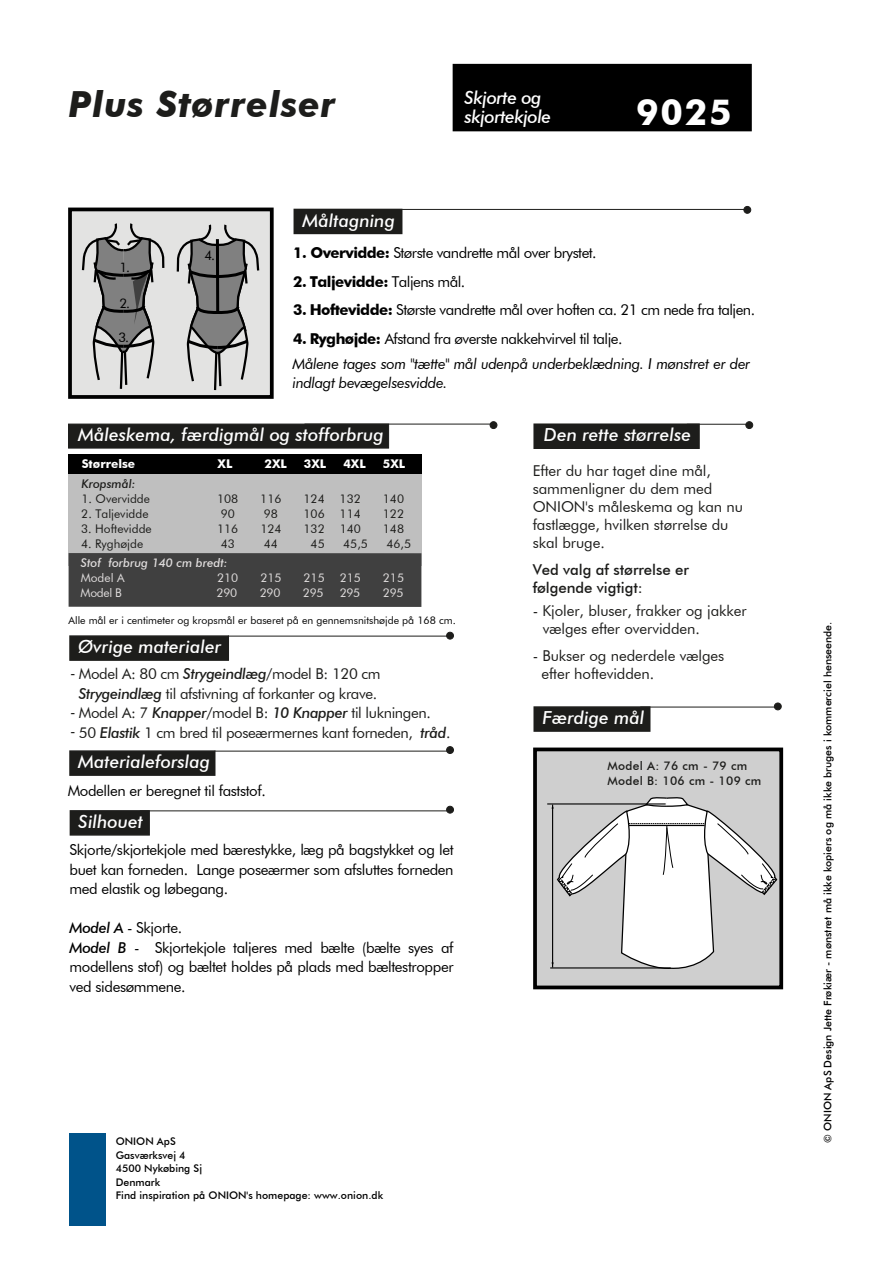
<style>
.page{position:relative;width:893px;height:1263px;background:#fff}
.page>*{position:absolute;margin:0;border:0;box-sizing:border-box;transform-origin:0 0}
.t1{font:italic 700 36px "Futura BT";letter-spacing:.025em;color:#1d1d1b}
.t2{font:700 36px "Futura BT";color:#fff}
.t3{font:italic 500 18px "Futura BT";color:#fff}
.t4{font:italic 500 18px/19.5px "Futura BT";letter-spacing:-.025em;color:#fff}
.t5{font:15px/19.5px "Futura BT";letter-spacing:-.025em;color:#000;text-align:justify}
.t6{font:15px/18px "Futura BT";letter-spacing:-.005em;color:#1d1d1b}
.t7{font:15px/19.5px "Futura BT";letter-spacing:-.025em;color:#1d1d1b}
.t8{font:italic 15px/24.8px "Futura BT";letter-spacing:-.025em;color:#000}
.t9{font:500 15px/18px "Futura BT";letter-spacing:-.005em;color:#1d1d1b}
.t10{font:700 15px "Futura BT";letter-spacing:-.035em;color:#000}
.t11{font:13.2px "Futura BT";color:#000}
.t12{font:12px "Futura BT";color:#1d1d1b}
.t13{font:12px "Futura BT";letter-spacing:-.015em;color:#e0dddd}
.t14{font:500 12px/15px "Futura BT";letter-spacing:.025em;color:#1d1d1b}
.t15{font:700 12px "Futura BT";color:#fff}
.t16{font:italic 500 12px "Futura BT";color:#e0dddd}
.t17{font:italic 500 12px "Futura BT";color:#1d1d1b}
.t18{font:500 10.5px/13.5px "Futura BT";color:#000}
.t19{font:10.5px "Futura BT";color:#000}
.s1{font-weight:700}
.s2{font-weight:400}
.s3{font-weight:700;font-style:normal}
.s4{font-style:normal}
.s5{font-weight:500;font-style:italic}
</style>
<div class="page">
<div style="left:453px;top:64px;width:299px;height:67px;background:#000"></div>
<div style="left:68px;top:208px;width:206px;height:191px;background:#e3e3e2;border:4px solid #000"></div>
<svg style="left:81px;top:223px;width:84px;height:166px"></svg>
<svg style="left:176px;top:224px;width:84px;height:167px"></svg>
<div style="left:294px;top:209px;width:108px;height:25px;background:#1d1d1b"></div>
<hr style="left:402px;top:209px;width:345px;height:1px;background:#1d1d1b">
<div style="left:744px;top:206px;width:7px;height:7px;background:#1d1d1b;border-radius:50%"></div>
<div style="left:744px;top:206px;width:7px;height:8px;border:1px solid #1d1d1b;border-radius:50%"></div>
<div style="left:533px;top:706px;width:117px;height:26px;background:#1d1d1b;border:2px solid #1d1d1b"></div>
<hr style="left:641px;top:707px;width:135px;height:1px;background:#1d1d1b">
<div style="left:774px;top:703px;width:7px;height:7px;background:#1d1d1b;border-radius:50%"></div>
<div style="left:774px;top:703px;width:8px;height:7px;border:1px solid #1d1d1b;border-radius:50%"></div>
<div style="left:69px;top:635px;width:160px;height:26px;background:#1d1d1b;border:2px solid #1d1d1b"></div>
<hr style="left:228px;top:636px;width:223px;height:1px;background:#1d1d1b">
<div style="left:447px;top:632px;width:6px;height:7px;background:#1d1d1b;border-radius:50%"></div>
<div style="left:446px;top:632px;width:8px;height:7px;border:1px solid #1d1d1b;border-radius:50%"></div>
<div style="left:69px;top:750px;width:146px;height:26px;background:#1d1d1b;border:2px solid #1d1d1b"></div>
<hr style="left:215px;top:751px;width:237px;height:1px;background:#1d1d1b">
<svg style="left:448px;top:748px;width:4px;height:3px"></svg>
<div style="left:446px;top:746px;width:8px;height:8px;border:1px solid #1d1d1b;border-radius:50%"></div>
<div style="left:70px;top:810px;width:80px;height:26px;background:#1d1d1b;border:2px solid #1d1d1b"></div>
<hr style="left:140px;top:810px;width:313px;height:1px;background:#1d1d1b">
<div style="left:447px;top:806px;width:6px;height:7px;background:#1d1d1b;border-radius:50%"></div>
<div style="left:446px;top:806px;width:8px;height:7px;border:1px solid #1d1d1b;border-radius:50%"></div>
<div style="left:533px;top:747px;width:250px;height:242px;background:#cfcfcf;border:4px solid #000"></div>
<div style="left:533px;top:423px;width:167px;height:26px;background:#1d1d1b;border:2px solid #1d1d1b"></div>
<hr style="left:687px;top:424px;width:61px;height:1px;background:#1d1d1b">
<div style="left:746px;top:422px;width:7px;height:6px;background:#1d1d1b;border-radius:50%"></div>
<div style="left:745px;top:421px;width:8px;height:8px;border:1px solid #1d1d1b;border-radius:50%"></div>
<div style="left:68px;top:424px;width:321px;height:24px;background:#1d1d1b"></div>
<hr style="left:305px;top:424px;width:187px;height:1px;background:#1d1d1b">
<div style="left:490px;top:422px;width:7px;height:6px;background:#1d1d1b;border-radius:50%"></div>
<div style="left:490px;top:421px;width:7px;height:8px;border:1px solid #1d1d1b;border-radius:50%"></div>
<div style="left:69px;top:1133px;width:37px;height:92px;background:#00538a"></div>
<div style="left:69px;top:454px;width:353px;height:21px;background:#000"></div>
<div style="left:69px;top:474px;width:353px;height:92px;background:#bfbfbf"></div>
<div style="left:69px;top:553px;width:352px;height:54px;background:#404040"></div>
<svg style="left:551px;top:797px;width:227px;height:193px"></svg>
<hr style="left:550px;top:967px;width:121px;height:1px;background:#000">
<hr style="left:547px;top:803px;width:119px;height:1px;background:#000">
<h1 class="t1" style="left:69px;top:83px;width:269px">Plus Størrelser</h1>
<p class="t3" style="left:303px;top:209px;width:94px">Måltagning</p>
<p class="t4" style="left:465px;top:88px;width:88px">Skjorte og skjortekjole</p>
<h1 class="t2" style="left:636px;top:91px;width:97px">9025</h1>
<p class="t11" style="left:119px;top:259px;width:12px">1.</p>
<p class="t11" style="left:119px;top:295px;width:12px">2.</p>
<p class="t11" style="left:118px;top:329px;width:12px">3.</p>
<p class="t11" style="left:204px;top:248px;width:12px">4.</p>
<p class="t5" style="left:293px;top:243px;width:305px"><span class="s1">1. Overvidde:</span> Største vandrette mål over brystet.</p>
<p class="t10" style="left:293px;top:272px;width:174px">2. Taljevidde: <span class="s2">Taljens mål.</span></p>
<p class="t5" style="left:293px;top:300px;width:463px"><span class="s1">3. Hoftevidde:</span> Største vandrette mål over hoften ca. 21 cm nede fra taljen.</p>
<p class="t8" style="left:292px;top:326px;width:459px"><span class="s3">4. Ryghøjde:</span> <span class="s4">Afstand fra øverste nakkehvirvel til talje.<br></span>Målene tages som "tætte" mål udenpå underbeklædning. I mønstret er der</p>
<p class="t8" style="left:292px;top:370px;width:157px">indlagt bevægelsesvidde.</p>
<p class="t3" style="left:78px;top:424px;width:307px">Måleskema, færdigmål og stofforbrug</p>
<p class="t3" style="left:544px;top:424px;width:149px">Den rette størrelse</p>
<p class="t6" style="left:533px;top:462px;width:212px">Efter du har taget dine mål, sammenligner du dem med<br>ONION's måleskema og kan nu fastlægge, hvilken størrelse du skal bruge.</p>
<p class="t9" style="left:533px;top:561px;width:158px">Ved valg af størrelse er følgende vigtigt:</p>
<p class="t6" style="left:543px;top:601px;width:205px;text-indent:-10px">- Kjoler, bluser, frakker og jakker vælges efter overvidden.</p>
<p class="t6" style="left:541px;top:646px;width:184px;text-indent:-9px">- Bukser og nederdele vælges efter hoftevidden.</p>
<p class="t15" style="left:82px;top:457px;width:55px">Størrelse</p>
<p class="t15" style="left:218px;top:457px;width:16px">XL</p>
<p class="t15" style="left:264px;top:457px;width:24px">2XL</p>
<p class="t15" style="left:304px;top:457px;width:24px">3XL</p>
<p class="t15" style="left:343px;top:457px;width:24px">4XL</p>
<p class="t15" style="left:383px;top:457px;width:24px">5XL</p>
<p class="t17" style="left:82px;top:476px;width:56px">Kropsmål:</p>
<p class="t12" style="left:81px;top:491px;width:70px">1. Overvidde</p>
<p class="t12" style="left:217px;top:491px;width:23px">108</p>
<p class="t12" style="left:260px;top:491px;width:23px">116</p>
<p class="t12" style="left:304px;top:491px;width:59px">124 132</p>
<p class="t12" style="left:383px;top:491px;width:23px">140</p>
<p class="t12" style="left:81px;top:506px;width:69px">2. Taljevidde</p>
<p class="t12" style="left:221px;top:506px;width:16px">90</p>
<p class="t12" style="left:264px;top:506px;width:16px">98</p>
<p class="t12" style="left:304px;top:506px;width:59px">106 114</p>
<p class="t12" style="left:383px;top:506px;width:23px">122</p>
<p class="t12" style="left:81px;top:521px;width:72px">3. Hoftevidde</p>
<p class="t12" style="left:217px;top:521px;width:23px">116</p>
<p class="t12" style="left:260px;top:521px;width:23px">124</p>
<p class="t12" style="left:304px;top:521px;width:59px">132 140</p>
<p class="t12" style="left:383px;top:521px;width:23px">148</p>
<p class="t12" style="left:81px;top:536px;width:64px">4. Ryghøjde</p>
<p class="t12" style="left:221px;top:536px;width:16px">43</p>
<p class="t12" style="left:264px;top:536px;width:16px">44</p>
<p class="t12" style="left:311px;top:536px;width:16px">45</p>
<p class="t12" style="left:343px;top:536px;width:26px">45,5</p>
<p class="t12" style="left:386px;top:536px;width:26px">46,5</p>
<p class="t16" style="left:81px;top:556px;width:148px">Stof forbrug 140 cm bredt:</p>
<p class="t13" style="left:81px;top:571px;width:45px">Model A</p>
<p class="t13" style="left:217px;top:571px;width:23px">210</p>
<p class="t13" style="left:260px;top:571px;width:23px">215</p>
<p class="t13" style="left:304px;top:571px;width:59px">215 215</p>
<p class="t13" style="left:383px;top:571px;width:23px">215</p>
<p class="t13" style="left:81px;top:586px;width:43px">Model B</p>
<p class="t13" style="left:217px;top:586px;width:22px">290</p>
<p class="t13" style="left:260px;top:586px;width:22px">290</p>
<p class="t13" style="left:303px;top:586px;width:22px">295</p>
<p class="t13" style="left:340px;top:586px;width:22px">295</p>
<p class="t13" style="left:383px;top:586px;width:22px">295</p>
<p class="t19" style="left:69px;top:613px;width:389px">Alle mål er i centimeter og kropsmål er baseret på en gennemsnitshøjde på 168 cm.</p>
<p class="t3" style="left:78px;top:636px;width:144px">Øvrige materialer</p>
<p class="t7" style="left:79px;top:664px;width:373px">Model A: 80 cm <span class="s5">Strygeindlæg</span>/model B: 120 cm <span class="s5">Strygeindlæg</span> til afstivning af forkanter og krave.<br>Model A: 7 <span class="s5">Knapper</span>/model B: <span class="s5">10 Knapper</span> til lukningen.<br>50 <span class="s5">Elastik</span> 1 cm bred til poseærmernes kant forneden, <span class="s5">tråd</span>.</p>
<p class="t6" style="left:70px;top:663px;width:7px">-</p>
<p class="t6" style="left:70px;top:702px;width:7px;line-height:19.5px">- -</p>
<p class="t3" style="left:542px;top:707px;width:103px">Færdige mål</p>
<p class="t3" style="left:78px;top:751px;width:133px">Materialeforslag</p>
<p class="t5" style="left:68px;top:781px;width:200px">Modellen er beregnet til faststof.</p>
<p class="t3" style="left:79px;top:811px;width:66px">Silhouet</p>
<p class="t5" style="left:70px;top:840px;width:385px">Skjorte/skjortekjole med bærestykke, læg på bagstykket og let buet kan forneden. Lange poseærmer som afsluttes forneden med elastik og løbegang.</p>
<p class="t5" style="left:70px;top:918px;width:386px;text-align:left"><span class="s5">Model A</span> - Skjorte.<br><span class="s5">Model B</span> - Skjortekjole taljeres med bælte (bælte syes af modellens stof) og bæltet holdes på plads med bæltestropper ved sidesømmene.</p>
<p class="t18" style="left:116px;top:1134px;width:269px">ONION ApS<br>Gasværksvej 4<br>4500 Nykøbing Sj<br>Denmark<br>Find inspiration på ONION's homepage: www.onion.dk</p>
<p class="t14" style="left:607px;top:758px;width:155px">Model A: 76 cm - 79 cm<br>Model B: 106 cm - 109 cm</p>
<p class="t18" style="left:821px;top:1143px;width:522px;rotate:-90deg">© ONION ApS Design Jette Frøkiær - mønstret må ikke kopiers og må ikke bruges i kommerciel henseende.</p>
</div>
